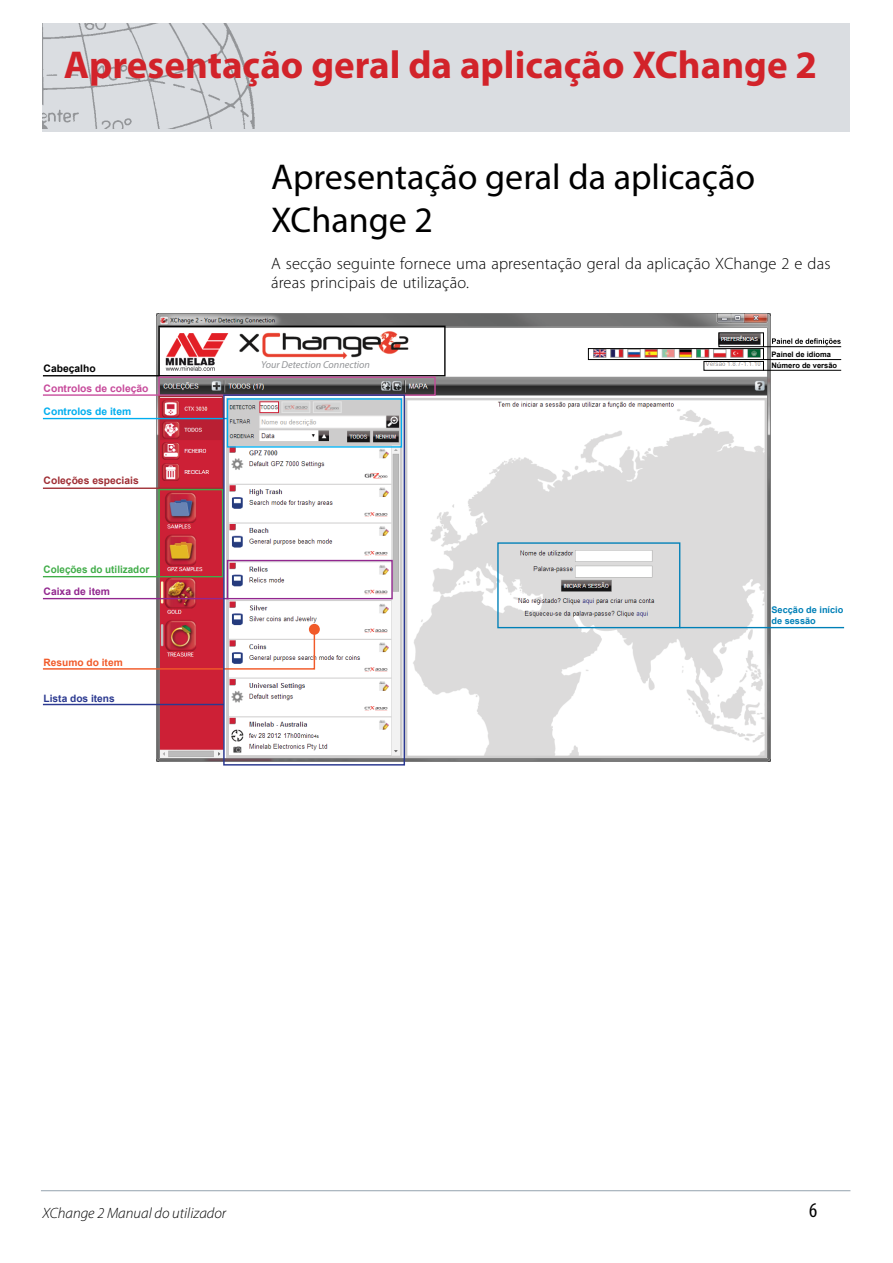
<style>
.page{position:relative;width:893px;height:1263px;background:#fff}
.page>*{position:absolute;margin:0;border:0;box-sizing:border-box;transform-origin:0 0}
.t1{font:700 39px "Myriad Pro";color:#d2232a}
.t2{font:36px/43.2px "Myriad Pro";color:#000}
.t3{font:condensed 21px "Myriad Pro";color:#000}
.t4{font:300 16.5px/19.8px "Myriad Pro";letter-spacing:.01em;color:#000}
.t5{font:italic 300 15px "Myriad Pro";color:#000}
.t6{font:700 10.35px "Arial";color:#41ad49;scale:.96 1}
.t7{font:700 10.35px "Arial";color:#c74a9b}
.t8{font:700 10.35px "Arial";color:#9f2d33}
.t9{font:700 10.35px "Arial";color:#00aeef}
.t10{font:700 10.35px "Arial";color:#92278f}
.t11{font:700 10.35px "Arial";color:#000}
.t12{font:italic 10.2px "Myriad Pro";color:#939598}
.t13{font:700 10.2px "Arial";color:#2b3990}
.t14{font:700 10.2px "Arial";color:#f15a29}
.t15{font:700 9.15px/10.9px "Arial";color:#0080b7}
.t16{font:700 7.5px "Arial";color:#000}
</style>
<div class="page">
<div style="left:43px;top:23px;width:807px;height:109px;background:#dadde1"></div>
<img style="left:43px;top:23px;width:211px;height:106px">
<hr style="left:41px;top:1190px;width:809px;height:1px;background:#a0adb7">
<img style="left:157px;top:314px;width:614px;height:447px">
<svg style="left:772px;top:338px;width:69px;height:7px"></svg>
<div style="left:158px;top:326px;width:288px;height:50px;border:1px solid #000"></div>
<hr style="left:43px;top:375px;width:116px;height:1px;background:#000">
<div style="left:158px;top:376px;width:278px;height:20px;border:1px solid #c74a9b"></div>
<hr style="left:43px;top:394px;width:116px;height:2px;background:#c74a9b">
<div style="left:158px;top:396px;width:65px;height:93px;border:1px solid #9f2d33"></div>
<hr style="left:43px;top:418px;width:185px;height:1px;background:#00aeef">
<hr style="left:43px;top:487px;width:116px;height:2px;background:#9f2d33">
<div style="left:158px;top:489px;width:65px;height:88px;border:1px solid #41ad49"></div>
<hr style="left:43px;top:576px;width:116px;height:1px;background:#41ad49">
<hr style="left:43px;top:598px;width:185px;height:1px;background:#92278f">
<div style="left:718px;top:332px;width:46px;height:15px;border:1px solid #000"></div>
<hr style="left:763px;top:346px;width:78px;height:1px;background:#000">
<div style="left:588px;top:348px;width:176px;height:12px;border:1px solid #000"></div>
<hr style="left:763px;top:359px;width:78px;height:1px;background:#000">
<div style="left:704px;top:361px;width:60px;height:10px;border:1px solid #000"></div>
<hr style="left:763px;top:370px;width:78px;height:1px;background:#000">
<div style="left:497px;top:542px;width:183px;height:86px;border:1px solid #0080b7"></div>
<hr style="left:680px;top:627px;width:164px;height:1px;background:#0080b7">
<div style="left:258px;top:359px;width:182px;height:11px;background:#fff"></div>
<svg style="left:43px;top:628px;width:179px;height:42px"></svg>
<svg style="left:222px;top:394px;width:184px;height:372px"></svg>
<hr style="left:43px;top:704px;width:181px;height:1px;background:#2b3990">
<h1 class="t1" style="left:64px;top:40px;width:755px">Apresentação geral da aplicação XChange 2</h1>
<h2 class="t2" style="left:271px;top:154px;width:486px">Apresentação geral da aplicação<br>XChange 2</h2>
<p class="t4" style="left:271px;top:253px;width:561px">A secção seguinte fornece uma apresentação geral da aplicação XChange 2 e das áreas principais de utilização.</p>
<p class="t11" style="left:44px;top:362px;width:54px">Cabeçalho</p>
<p class="t7" style="left:44px;top:381px;width:106px">Controlos de coleção</p>
<p class="t9" style="left:44px;top:404px;width:89px">Controlos de item</p>
<p class="t8" style="left:44px;top:474px;width:97px">Coleções especiais</p>
<p class="t6" style="left:44px;top:562px;width:112px">Coleções do utilizador</p>
<p class="t10" style="left:44px;top:584px;width:68px">Caixa de item</p>
<p class="t14" style="left:44px;top:655px;width:81px">Resumo do item</p>
<p class="t13" style="left:44px;top:691px;width:73px">Lista dos itens</p>
<p class="t16" style="left:771px;top:349px;width:61px">Painel de idioma</p>
<p class="t12" style="left:261px;top:358px;width:110px">Your Detection Connection</p>
<p class="t16" style="left:771px;top:361px;width:67px">Número de versão</p>
<p class="t15" style="left:771px;top:605px;width:73px">Secção de início de sessão</p>
<p class="t5" style="left:43px;top:1205px;width:185px">XChange 2 Manual do utilizador</p>
<p class="t3" style="left:809px;top:1197px;width:10px">6</p>
</div>
